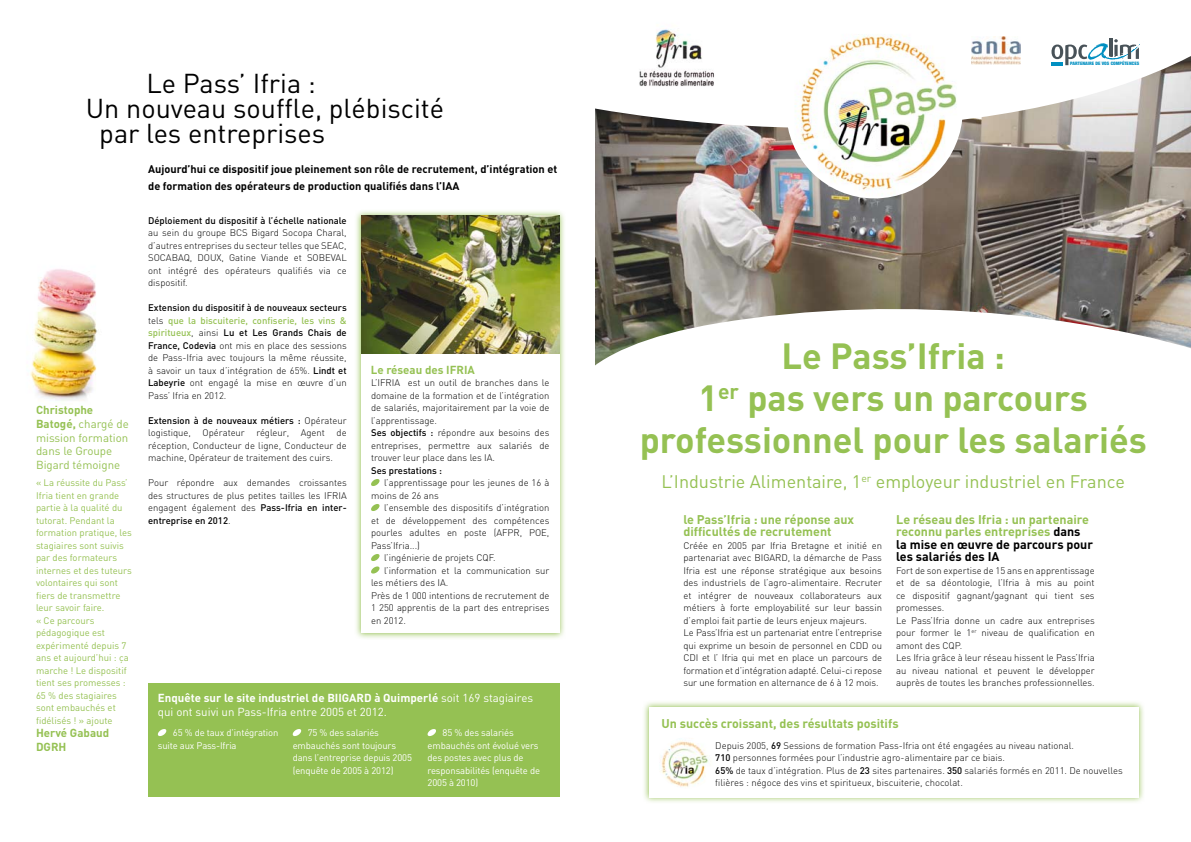
<style>
.page{position:relative;width:1191px;height:842px;background:#fff}
.page>*{position:absolute;margin:0;border:0;box-sizing:border-box;transform-origin:0 0}
.t1{font:700 36px/42.2px "DIN";color:#95c153;text-align:center}
.t2{font:27px "DIN";color:#000}
.t3{font:18px "DIN";color:#95c153}
.t4{font:700 12.5px/12.5px "DIN";color:#95c153}
.t5{font:11.5px/13.8px "DIN";color:#fff}
.t6{font:11.5px/13.8px "DIN";color:#95c153}
.t7{font:700 11.5px/13.8px "DIN";color:#95c153}
.t8{font:700 11px/17px "DIN";color:#000}
.t9{font:300 9.5px/12.5px "DIN";color:#000}
.t10{font:9.5px/12.5px "DIN";color:#95c153}
.t11{font:9.5px/12.5px "DIN";letter-spacing:-.015em;color:#fff}
.t12{font:500 9.5px "DIN";color:#000}
.t13{font:900 condensed 4.6px "Helvetica Neue";letter-spacing:.01em;color:#008fc1}
.s1{font-weight:700}
.s2{font-weight:500}
.s3{font-weight:500;color:#95c153}
.s4{color:#000}
</style>
<div class="page">
<img style="left:595px;top:181px;width:596px;height:77px">
<svg style="left:595px;top:258px;width:596px;height:108px"></svg>
<img style="left:595px;top:38px;width:596px;height:143px">
<img style="left:631px;top:29px;width:94px;height:66px">
<img style="left:971px;top:36px;width:49px;height:28px">
<hr style="left:1109px;top:38px;width:3px;height:21px;background:#485258">
<svg style="left:1051px;top:39px;width:92px;height:26px"></svg>
<img style="left:30px;top:269px;width:68px;height:132px">
<svg style="left:356px;top:211px;width:208px;height:427px;background:#e1ecce"></svg>
<div style="left:361px;top:215px;width:198px;height:418px;background:#fff"></div>
<svg style="left:371px;top:479px;width:9px;height:7px"></svg>
<svg style="left:371px;top:504px;width:9px;height:7px"></svg>
<svg style="left:371px;top:554px;width:9px;height:20px"></svg>
<img style="left:361px;top:215px;width:198px;height:138px">
<svg style="left:644px;top:702px;width:500px;height:100px;background:#e4efd3"></svg>
<div style="left:648px;top:707px;width:490px;height:91px;background:#fff"></div>
<img style="left:786px;top:22px;width:176px;height:176px;border-radius:88px">
<img style="left:661px;top:741px;width:47px;height:46px">
<div style="left:148px;top:683px;width:411px;height:114px;background:#95c153"></div>
<svg style="left:157px;top:729px;width:10px;height:7px"></svg>
<svg style="left:292px;top:729px;width:10px;height:7px"></svg>
<svg style="left:427px;top:729px;width:9px;height:7px"></svg>
<h2 class="t2" style="left:146px;top:66px;width:171px">Le Pass’ Ifria :</h2>
<h2 class="t2" style="left:86px;top:91px;width:360px">Un nouveau souffle, plébiscité</h2>
<h2 class="t2" style="left:99px;top:116px;width:227px">par les entreprises</h2>
<p class="t6" style="left:36px;top:403px;width:94px"><span class="s1">Christophe<br>Batogé,</span> chargé de mission formation dans le Groupe<br>Bigard témoigne</p>
<p class="t10" style="left:36px;top:476px;width:97px">« La réussite du Pass’<br>Ifria tient en grande partie à la qualité du tutorat. Pendant la formation pratique, les stagiaires sont suivis par des formateurs internes et des tuteurs volontaires qui sont fiers de transmettre leur savoir faire.<br>« Ce parcours pédagogique est expérimenté depuis 7 ans et aujourd’hui : ça marche ! Le dispositif tient ses promesses :<br>65 % des stagiaires sont embauchés et fidélisés ! » ajoute</p>
<p class="t7" style="left:36px;top:726px;width:75px">Hervé Gabaud<br>DGRH</p>
<p class="t8" style="left:148px;top:160px;width:411px">Aujourd’hui ce dispositif joue pleinement son rôle de recrutement, d’intégration et de formation des opérateurs de production qualifiés dans l’IAA</p>
<p class="t12" style="left:148px;top:214px;width:200px">Déploiement du dispositif à l’échelle nationale</p>
<p class="t9" style="left:148px;top:226px;width:200px;text-align:justify">au sein du groupe BCS Bigard Socopa Charal, d’autres entreprises du secteur telles que SEAC, SOCABAQ, DOUX, Gatine Viande et SOBEVAL ont intégré des opérateurs qualifiés via ce dispositif.</p>
<p class="t9" style="left:148px;top:301px;width:200px;text-align:justify"><span class="s2">Extension du dispositif à de nouveaux secteurs </span>tels <span class="s3">que la biscuiterie, confiserie, les vins &amp; spiritueux</span>, ainsi <span class="s2">Lu et Les Grands Chais de France, Codevia</span> ont mis en place des sessions de Pass-Ifria avec toujours la même réussite, à savoir un taux d’intégration de 65%. <span class="s2">Lindt et Labeyrie</span> ont engagé la mise en œuvre d’un Pass’ Ifria en 2012.</p>
<p class="t9" style="left:148px;top:414px;width:200px;text-align:justify"><span class="s2">Extension à de nouveaux métiers :</span> Opérateur logistique, Opérateur régleur, Agent de réception, Conducteur de ligne, Conducteur de machine, Opérateur de traitement des cuirs.</p>
<p class="t9" style="left:148px;top:476px;width:200px;text-align:justify">Pour répondre aux demandes croissantes des structures de plus petites tailles les IFRIA engagent également des <span class="s2">Pass-Ifria en inter&shy;entreprise en 2012</span>.</p>
<p class="t7" style="left:371px;top:362px;width:106px">Le réseau des IFRIA</p>
<p class="t9" style="left:371px;top:376px;width:180px">L’IFRIA est un outil de branches dans le domaine de la formation et de l’intégration de salariés, majoritairement par la voie de l’apprentissage.<br><span class="s2">Ses objectifs :</span> répondre aux besoins des entreprises, permettre aux salariés de trouver leur place dans les IA.</p>
<p class="t12" style="left:371px;top:464px;width:73px">Ses prestations :</p>
<p class="t9" style="left:371px;top:476px;width:180px;text-indent:13px">l’apprentissage pour les jeunes de 16 à moins de 26 ans</p>
<p class="t9" style="left:384px;top:501px;width:167px">l’ensemble des dispositifs d’intégration</p>
<p class="t9" style="left:371px;top:514px;width:180px">et de développement des compétences</p>
<p class="t9" style="left:371px;top:526px;width:180px">pourles adultes en poste (AFPR, POE,</p>
<p class="t9" style="left:371px;top:539px;width:50px">Pass’Ifria...)</p>
<p class="t9" style="left:384px;top:551px;width:113px">l’ingénierie de projets CQF.</p>
<p class="t9" style="left:384px;top:564px;width:167px">l’information et la communication sur</p>
<p class="t9" style="left:371px;top:576px;width:79px">les métiers des IA.</p>
<p class="t9" style="left:371px;top:589px;width:180px">Près de 1 000 intentions de recrutement de</p>
<p class="t9" style="left:371px;top:601px;width:180px">1 250 apprentis de la part des entreprises</p>
<p class="t9" style="left:371px;top:614px;width:36px">en 2012.</p>
<p class="t5" style="left:158px;top:691px;width:377px"><span class="s1">Enquête sur le site industriel de BIIGARD à Quimperlé</span> soit 169 stagiaires qui ont suivi un Pass-Ifria entre 2005 et 2012.</p>
<p class="t11" style="left:158px;top:726px;width:122px;text-indent:15px">65 % de taux d’intégration suite aux Pass-Ifria</p>
<p class="t11" style="left:293px;top:726px;width:121px;text-indent:15px">75 % des salariés embauchés sont toujours dans l’entreprise depuis 2005 (enquête de 2005 à 2012)</p>
<p class="t11" style="left:427px;top:726px;width:114px;text-indent:15px">85 % des salariés embauchés ont évolué vers des postes avec plus de responsabilités (enquête de<br>2005 à 2010)</p>
<p class="t13" style="left:1070px;top:61px;width:70px">PARTENAIRE DE VOS COMPÉTENCES</p>
<h1 class="t1" style="left:639px;top:333px;width:508px">Le Pass’Ifria :<br>1<sup>er</sup> pas vers un parcours professionnel pour les salariés</h1>
<h3 class="t3" style="left:661px;top:470px;width:465px">L’Industrie Alimentaire, 1<sup>er</sup> employeur industriel en France</h3>
<h3 class="t4" style="left:683px;top:512px;width:172px">le Pass’Ifria : une réponse aux difficultés de recrutement</h3>
<p class="t9" style="left:683px;top:539px;width:200px">Créée en 2005 par Ifria Bretagne et initié en partenariat avec BIGARD, la démarche de Pass Ifria est une réponse stratégique aux besoins des industriels de l’agro-alimentaire. Recruter et intégrer de nouveaux collaborateurs aux métiers à forte employabilité sur leur bassin d’emploi fait partie de leurs enjeux majeurs.<br>Le Pass’Ifria est un partenariat entre l’entreprise qui exprime un besoin de personnel en CDD ou CDI et l’ Ifria qui met en place un parcours de formation et d’intégration adapté. Celui-ci repose sur une formation en alternance de 6 à 12 mois.</p>
<h3 class="t4" style="left:896px;top:512px;width:198px">Le réseau des Ifria : un partenaire reconnu parles entreprises <span class="s4">dans la mise en œuvre de parcours pour les salariés des IA</span></h3>
<p class="t9" style="left:896px;top:564px;width:200px">Fort de son expertise de 15 ans en apprentissage et de sa déontologie, l’Ifria à mis au point ce dispositif gagnant/gagnant qui tient ses promesses.<br>Le Pass’Ifria donne un cadre aux entreprises pour former le 1<sup>er</sup> niveau de qualification en amont des CQP.<br>Les Ifria grâce à leur réseau hissent le Pass’Ifria au niveau national et peuvent le développer auprès de toutes les branches professionnelles.</p>
<h3 class="t4" style="left:661px;top:717px;width:239px">Un succès croissant, des résultats positifs</h3>
<p class="t9" style="left:715px;top:739px;width:409px">Depuis 2005, <span class="s2">69</span> Sessions de formation Pass-Ifria ont été engagées au niveau national.<br><span class="s2">710</span> personnes formées pour l’industrie agro-alimentaire par ce biais.<br><span class="s2">65%</span> de taux d’intégration. Plus de <span class="s2">23</span> sites partenaires. <span class="s2">350</span> salariés formés en 2011. De nouvelles filières : négoce des vins et spiritueux, biscuiterie, chocolat.</p>
</div>
